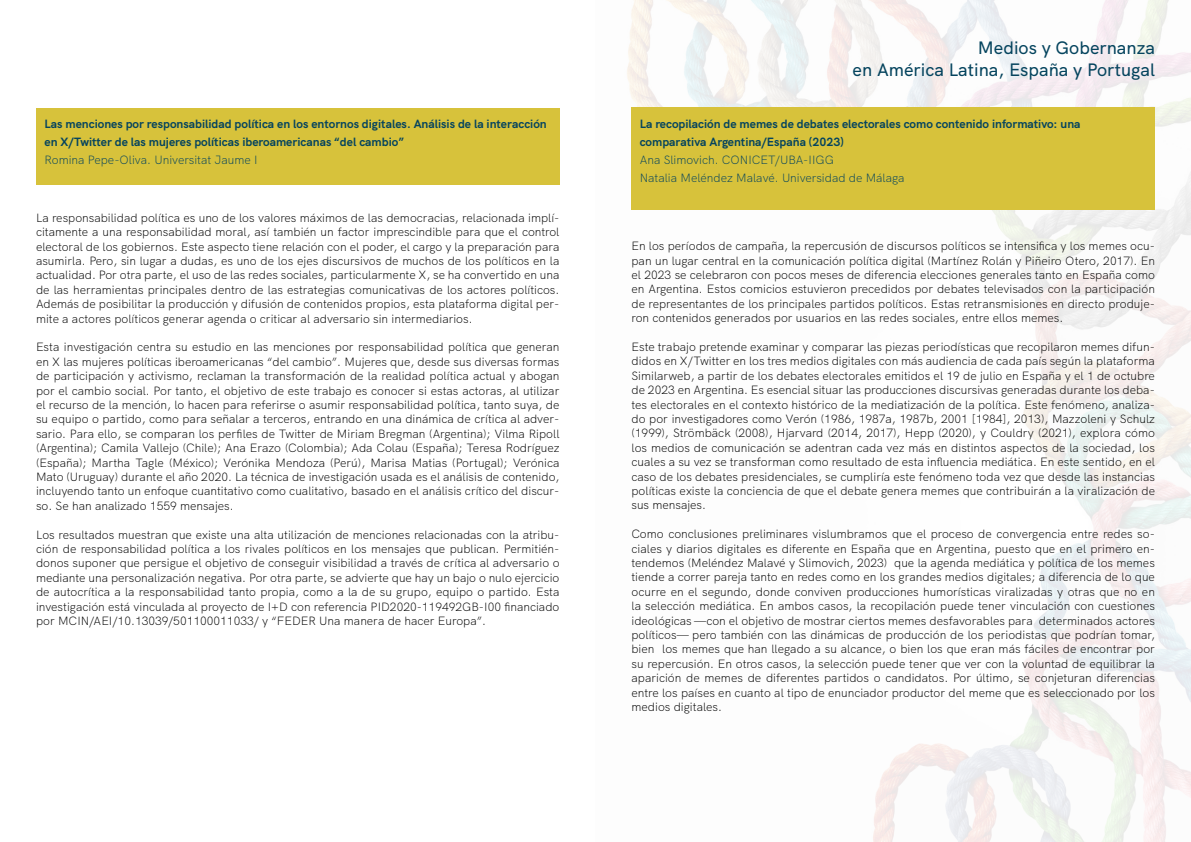
<style>
.page{position:relative;width:1191px;height:842px;background:#fff}
.page>*{position:absolute;margin:0;border:0;box-sizing:border-box;transform-origin:0 0}
.t1{font:500 18px/21.6px "HK Grotesk";color:#05445e;text-align:right}
.t2{font:300 12px/14.4px "HK Grotesk";color:#000;text-align:justify}
.t3{font:700 12px/18px "HK Grotesk";color:#05445e}
.t4{font:300 12px/18px "HK Grotesk";color:#05445e}
</style>
<div class="page">
<img style="left:627px;top:0;width:564px;height:842px">
<div style="left:36px;top:108px;width:523px;height:76px;background:#d7c23b"></div>
<div style="left:631px;top:108px;width:523px;height:102px;background:#d7c23b"></div>
<p class="t3" style="left:45px;top:114px;width:504px">Las menciones por responsabilidad política en los entornos digitales. Análisis de la interacción en X/Twitter de las mujeres políticas iberoamericanas “del cambio”</p>
<p class="t4" style="left:45px;top:150px;width:214px">Romina Pepe-Oliva. Universitat Jaume I</p>
<p class="t2" style="left:36px;top:209px;width:525px">La responsabilidad política es uno de los valores máximos de las democracias, relacionada implí&shy;citamente a una responsabilidad moral, así también un factor imprescindible para que el control electoral de los gobiernos. Este aspecto tiene relación con el poder, el cargo y la preparación para asumirla. Pero, sin lugar a dudas, es uno de los ejes discursivos de muchos de los políticos en la actualidad. Por otra parte, el uso de las redes sociales, particularmente X, se ha convertido en una de las herramientas principales dentro de las estrategias comunicativas de los actores políticos.<br>Además de posibilitar la producción y difusión de contenidos propios, esta plataforma digital per&shy;mite a actores políticos generar agenda o criticar al adversario sin intermediarios.</p>
<p class="t2" style="left:36px;top:339px;width:525px">Esta investigación centra su estudio en las menciones por responsabilidad política que generan en X las mujeres políticas iberoamericanas “del cambio”. Mujeres que, desde sus diversas formas de participación y activismo, reclaman la transformación de la realidad política actual y abogan por el cambio social. Por tanto, el objetivo de este trabajo es conocer si estas actoras, al utilizar el recurso de la mención, lo hacen para referirse o asumir responsabilidad política, tanto suya, de su equipo o partido, como para señalar a terceros, entrando en una dinámica de crítica al adver&shy;sario. Para ello, se comparan los perfiles de Twitter de Miriam Bregman (Argentina); Vilma Ripoll (Argentina); Camila Vallejo (Chile); Ana Erazo (Colombia); Ada Colau (España); Teresa Rodríguez (España); Martha Tagle (México); Verónika Mendoza (Perú), Marisa Matias (Portugal); Verónica Mato (Uruguay) durante el año 2020. La técnica de investigación usada es el análisis de contenido, incluyendo tanto un enfoque cuantitativo como cualitativo, basado en el análisis crítico del discur&shy;so. Se han analizado 1559 mensajes.</p>
<p class="t2" style="left:36px;top:526px;width:525px">Los resultados muestran que existe una alta utilización de menciones relacionadas con la atribu&shy;ción de responsabilidad política a los rivales políticos en los mensajes que publican. Permitién&shy;donos suponer que persigue el objetivo de conseguir visibilidad a través de crítica al adversario o mediante una personalización negativa. Por otra parte, se advierte que hay un bajo o nulo ejercicio de autocrítica a la responsabilidad tanto propia, como a la de su grupo, equipo o partido. Esta investigación está vinculada al proyecto de I+D con referencia PID2020-119492GB-I00 financiado por MCIN/AEI/10.13039/501100011033/ y “FEDER Una manera de hacer Europa”.</p>
<h1 class="t1" style="left:852px;top:35px;width:304px">Medios y Gobernanza<br>en América Latina, España y Portugal</h1>
<p class="t3" style="left:640px;top:114px;width:442px">La recopilación de memes de debates electorales como contenido informativo: una comparativa Argentina/España (2023)</p>
<p class="t4" style="left:640px;top:150px;width:266px">Ana Slimovich. CONICET/UBA-IIGG<br>Natalia Meléndez Malavé. Universidad de Málaga</p>
<p class="t2" style="left:631px;top:238px;width:525px">En los períodos de campaña, la repercusión de discursos políticos se intensifica y los memes ocu&shy;pan un lugar central en la comunicación política digital (Martínez Rolán y Piñeiro Otero, 2017). En el 2023 se celebraron con pocos meses de diferencia elecciones generales tanto en España como en Argentina. Estos comicios estuvieron precedidos por debates televisados con la participación de representantes de los principales partidos políticos. Estas retransmisiones en directo produje&shy;ron contenidos generados por usuarios en las redes sociales, entre ellos memes.</p>
<p class="t2" style="left:631px;top:338px;width:525px">Este trabajo pretende examinar y comparar las piezas periodísticas que recopilaron memes difun&shy;didos en X/Twitter en los tres medios digitales con más audiencia de cada país según la plataforma Similarweb, a partir de los debates electorales emitidos el 19 de julio en España y el 1 de octubre de 2023 en Argentina. Es esencial situar las producciones discursivas generadas durante los deba&shy;tes electorales en el contexto histórico de la mediatización de la política. Este fenómeno, analiza&shy;do por investigadores como Verón (1986, 1987a, 1987b, 2001 [1984], 2013), Mazzoleni y Schulz (1999), Strömbäck (2008), Hjarvard (2014, 2017), Hepp (2020), y Couldry (2021), explora cómo los medios de comunicación se adentran cada vez más en distintos aspectos de la sociedad, los cuales a su vez se transforman como resultado de esta influencia mediática. En este sentido, en el caso de los debates presidenciales, se cumpliría este fenómeno toda vez que desde las instancias políticas existe la conciencia de que el debate genera memes que contribuirán a la viralización de sus mensajes.</p>
<p class="t2" style="left:631px;top:526px;width:525px">Como conclusiones preliminares vislumbramos que el proceso de convergencia entre redes so&shy;ciales y diarios digitales es diferente en España que en Argentina, puesto que en el primero en&shy;tendemos (Meléndez Malavé y Slimovich, 2023) que la agenda mediática y política de los memes tiende a correr pareja tanto en redes como en los grandes medios digitales; a diferencia de lo que ocurre en el segundo, donde conviven producciones humorísticas viralizadas y otras que no en la selección mediática. En ambos casos, la recopilación puede tener vinculación con cuestiones ideológicas —con el objetivo de mostrar ciertos memes desfavorables para determinados actores políticos— pero también con las dinámicas de producción de los periodistas que podrían tomar, bien los memes que han llegado a su alcance, o bien los que eran más fáciles de encontrar por su repercusión. En otros casos, la selección puede tener que ver con la voluntad de equilibrar la aparición de memes de diferentes partidos o candidatos. Por último, se conjeturan diferencias entre los países en cuanto al tipo de enunciador productor del meme que es seleccionado por los medios digitales.</p>
</div>
